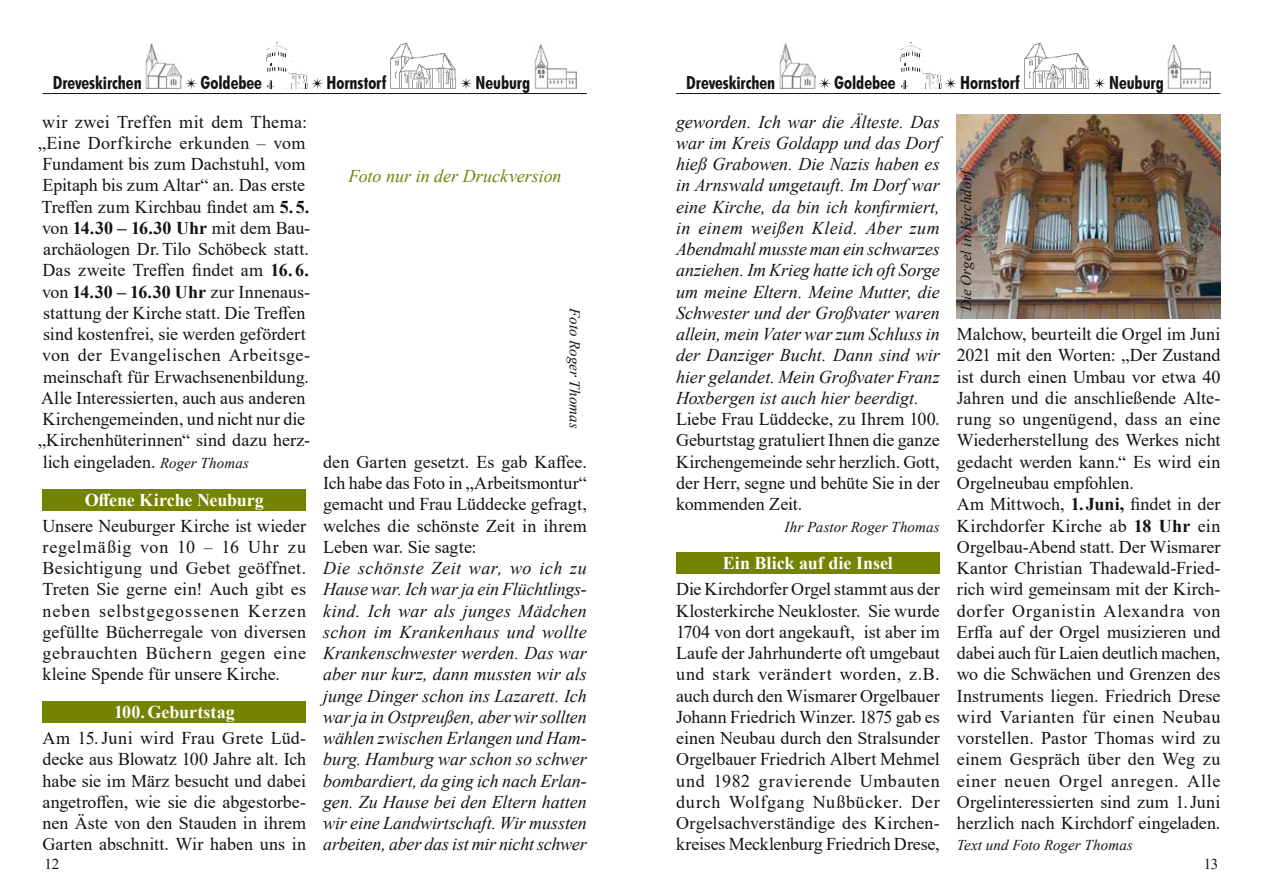
<style>
.page{position:relative;width:1263px;height:893px;background:#fff}
.page>*{position:absolute;margin:0;border:0;box-sizing:border-box;transform-origin:0 0}
.t1{font:18px/21.3px "Times New Roman";letter-spacing:.005em;color:#141314;text-align:justify}
.t2{font:italic 18px/21.3px "Times New Roman";letter-spacing:-.005em;color:#141314;text-align:justify}
.t3{font:700 condensed 18px "Futura BT";color:#141314}
.t4{font:700 18px "Times New Roman";letter-spacing:-.005em;color:#fff}
.t5{font:italic 18px "Times New Roman";color:#728400}
.t6{font:italic 15px "Times New Roman";letter-spacing:.005em;color:#141314}
.t7{font:15px "Times New Roman";color:#141314}
.s1{font-weight:700}
.s2{font-style:italic;font-size:15px}
</style>
<div class="page">
<hr style="left:676px;top:93px;width:544px;height:1px;background:#141314">
<hr style="left:43px;top:93px;width:544px;height:1px;background:#141314">
<img style="left:146px;top:43px;width:36px;height:46px">
<svg style="left:186px;top:78px;width:11px;height:11px"></svg>
<img style="left:266px;top:42px;width:42px;height:47px">
<svg style="left:312px;top:78px;width:11px;height:11px"></svg>
<img style="left:390px;top:42px;width:66px;height:47px">
<svg style="left:461px;top:78px;width:10px;height:11px"></svg>
<img style="left:534px;top:44px;width:43px;height:45px">
<img style="left:779px;top:43px;width:36px;height:46px">
<svg style="left:819px;top:78px;width:11px;height:11px"></svg>
<img style="left:900px;top:42px;width:41px;height:47px">
<svg style="left:945px;top:78px;width:11px;height:11px"></svg>
<img style="left:1024px;top:42px;width:66px;height:47px">
<svg style="left:1094px;top:78px;width:11px;height:11px"></svg>
<img style="left:1168px;top:44px;width:42px;height:45px">
<img style="left:957px;top:114px;width:263px;height:205px">
<div style="left:43px;top:489px;width:263px;height:21px;background:#728400"></div>
<div style="left:43px;top:702px;width:263px;height:21px;background:#728400"></div>
<div style="left:676px;top:553px;width:264px;height:21px;background:#728400"></div>
<p class="t3" style="left:53px;top:72px;width:91px">Dreveskirchen</p>
<p class="t3" style="left:201px;top:72px;width:63px">Goldebee</p>
<p class="t3" style="left:327px;top:72px;width:61px">Hornstorf</p>
<p class="t3" style="left:475px;top:72px;width:56px">Neuburg</p>
<p class="t3" style="left:686px;top:72px;width:91px">Dreveskirchen</p>
<p class="t3" style="left:834px;top:72px;width:63px">Goldebee</p>
<p class="t3" style="left:960px;top:72px;width:61px">Hornstorf</p>
<p class="t3" style="left:1109px;top:72px;width:56px">Neuburg</p>
<p class="t1" style="left:38px;top:110px;width:274px;text-align:left">wir zwei Treffen mit dem Thema: „Eine Dorfkirche erkunden – vom Fundament bis zum Dachstuhl, vom Epitaph bis zum Altar“ an. Das erste Treffen zum Kirchbau findet am <span class="s1">5. 5. </span>von <span class="s1">14.30 – 16.30 Uhr</span> mit dem Bau&shy;archäologen Dr.Tilo Schöbeck statt.<br>Das zweite Treffen findet am <span class="s1">16. 6. </span>von <span class="s1">14.30 – 16.30 Uhr</span> zur Innenaus&shy;stattung der Kirche statt. Die Treffen sind kostenfrei, sie werden gefördert von der Evangelischen Arbeitsge&shy;meinschaft für Erwachsenenbildung.<br>Alle Interessierten, auch aus anderen Kirchengemeinden, und nicht nur die „Kirchenhüterinnen“ sind dazu herz&shy;lich eingeladen. <span class="s2">Roger Thomas</span></p>
<p class="t4" style="left:85px;top:487px;width:181px">Offene Kirche Neuburg</p>
<p class="t1" style="left:43px;top:514px;width:265px">Unsere Neuburger Kirche ist wieder regelmäßig von 10 – 16 Uhr zu Besichtigung und Gebet geöffnet.<br>Treten Sie gerne ein! Auch gibt es neben selbstgegossenen Kerzen gefüllte Bücherregale von diversen gebrauchten Büchern gegen eine kleine Spende für unsere Kirche.</p>
<p class="t4" style="left:114px;top:699px;width:122px">100.Geburtstag</p>
<p class="t1" style="left:43px;top:727px;width:265px">Am 15.Juni wird Frau Grete Lüd&shy;decke aus Blowatz 100 Jahre alt. Ich habe sie im März besucht und dabei angetroffen, wie sie die abgestorbe&shy;nen Äste von den Stauden in ihrem Garten abschnitt. Wir haben uns in</p>
<p class="t5" style="left:348px;top:164px;width:215px">Foto nur in der Druckversion</p>
<p class="t6" style="left:585px;top:308px;width:122px;rotate:90deg">Foto Roger Thomas</p>
<p class="t1" style="left:323px;top:450px;width:265px">den Garten gesetzt. Es gab Kaffee.<br>Ich habe das Foto in „Arbeitsmontur“ gemacht und Frau Lüddecke gefragt, welches die schönste Zeit in ihrem Leben war. Sie sagte:</p>
<p class="t2" style="left:323px;top:557px;width:265px">Die schönste Zeit war, wo ich zu Hause war. Ich war ja ein Flüchtlings&shy;kind. Ich war als junges Mädchen schon im Krankenhaus und wollte Krankenschwester werden. Das war aber nur kurz, dann mussten wir als junge Dinger schon ins Lazarett. Ich war ja in Ostpreußen, aber wir sollten wählen zwischen Erlangen und Ham&shy;burg. Hamburg war schon so schwer bombardiert, da ging ich nach Erlan&shy;gen. Zu Hause bei den Eltern hatten wir eine Landwirtschaft. Wir mussten arbeiten, aber das ist mir nicht schwer</p>
<p class="t2" style="left:676px;top:110px;width:265px">geworden. Ich war die Älteste. Das war im Kreis Goldapp und das Dorf hieß Grabowen. Die Nazis haben es in Arnswald umgetauft. Im Dorf war eine Kirche, da bin ich konfirmiert, in einem weißen Kleid. Aber zum Abendmahl musste man ein schwarzes anziehen. Im Krieg hatte ich oft Sorge um meine Eltern. Meine Mutter, die Schwester und der Großvater waren allein, mein Vater war zum Schluss in der Danziger Bucht. Dann sind wir hier gelandet. Mein Großvater Franz Hoxbergen ist auch hier beerdigt.</p>
<p class="t1" style="left:676px;top:408px;width:265px">Liebe Frau Lüddecke, zu Ihrem 100.<br>Geburtstag gratuliert Ihnen die ganze Kirchengemeinde sehr herzlich. Gott, der Herr, segne und behüte Sie in der kommenden Zeit.</p>
<p class="t6" style="left:784px;top:516px;width:157px">Ihr Pastor Roger Thomas</p>
<p class="t4" style="left:723px;top:550px;width:171px">Ein Blick auf die Insel</p>
<p class="t1" style="left:676px;top:578px;width:265px">Die Kirchdorfer Orgel stammt aus der Klosterkirche Neukloster. Sie wurde 1704 von dort angekauft, ist aber im Laufe der Jahrhunderte oft umgebaut und stark verändert worden, z.B. auch durch den Wismarer Orgelbauer Johann Friedrich Winzer. 1875 gab es einen Neubau durch den Stralsunder Orgelbauer Friedrich Albert Mehmel und 1982 gravierende Umbauten durch Wolfgang Nußbücker. Der Orgelsachverständige des Kirchen&shy;kreises Mecklenburg Friedrich Drese,</p>
<p class="t6" style="left:956px;top:311px;width:147px;rotate:-90deg">Die Orgel in Kirchdorf</p>
<p class="t1" style="left:957px;top:323px;width:265px;text-align:left">Malchow, beurteilt die Orgel im Juni 2021 mit den Worten: „Der Zustand ist durch einen Umbau vor etwa 40<br>Jahren und die anschließende Alte&shy;rung so ungenügend, dass an eine Wiederherstellung des Werkes nicht gedacht werden kann.“ Es wird ein Orgelneubau empfohlen.<br>Am Mittwoch, <span class="s1">1.Juni,</span> findet in der Kirchdorfer Kirche ab <span class="s1">18 Uhr</span> ein Orgelbau-Abend statt. Der Wismarer Kantor Christian Thadewald-Fried&shy;rich wird gemeinsam mit der Kirch&shy;dorfer Organistin Alexandra von Erffa auf der Orgel musizieren und dabei auch für Laien deutlich machen, wo die Schwächen und Grenzen des Instruments liegen. Friedrich Drese wird Varianten für einen Neubau vorstellen. Pastor Thomas wird zu einem Gespräch über den Weg zu einer neuen Orgel anregen. Alle Orgelinteressierten sind zum 1.Juni herzlich nach Kirchdorf eingeladen.</p>
<p class="t6" style="left:957px;top:835px;width:178px">Text und Foto Roger Thomas</p>
<p class="t7" style="left:45px;top:854px;width:16px">12</p>
<p class="t7" style="left:1204px;top:854px;width:16px">13</p>
</div>
